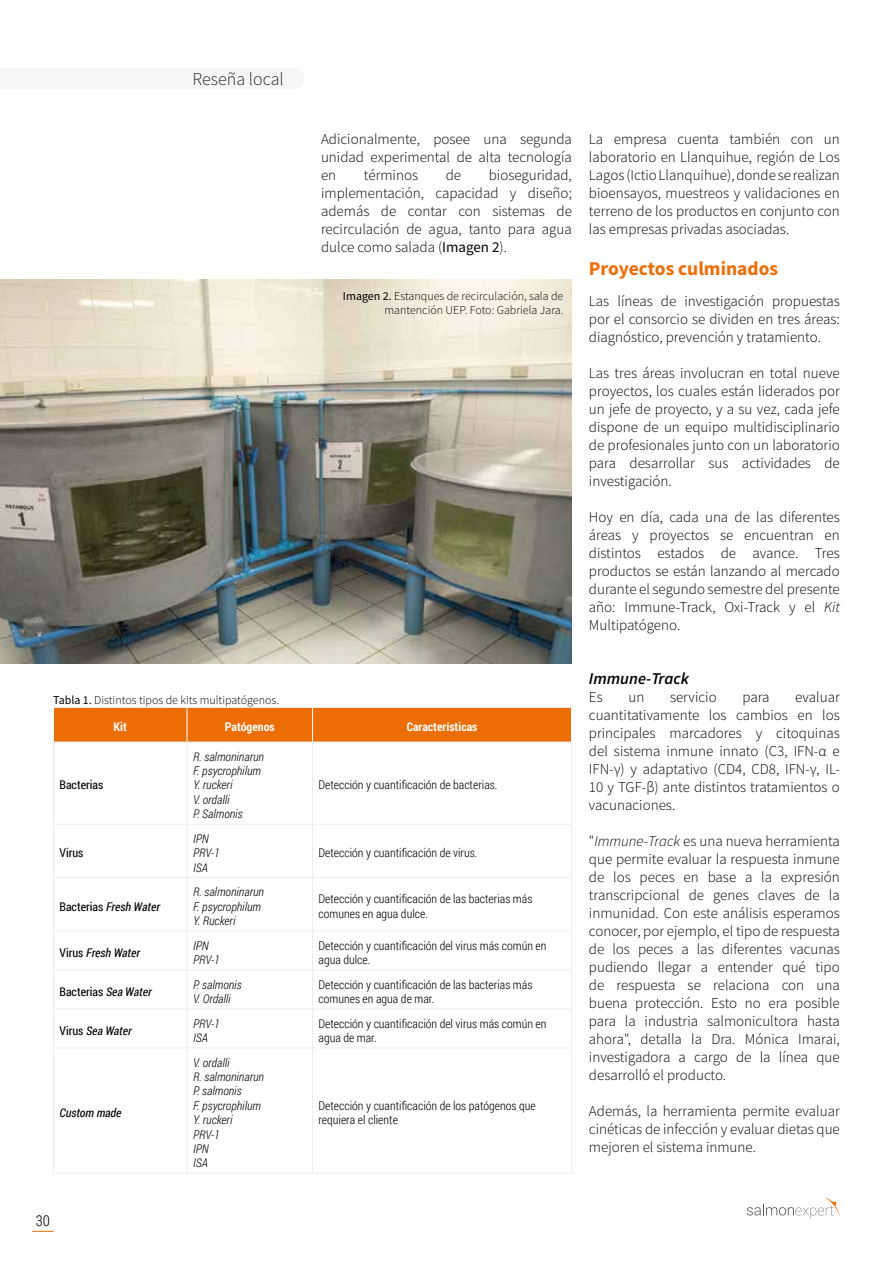
<style>
.page{position:relative;width:893px;height:1263px;background:#fff}
.page>*{position:absolute;margin:0;border:0;box-sizing:border-box;transform-origin:0 0}
.t1{font:700 19.5px "Source Sans Pro";color:#ed6d05}
.t2{font:300 18px "Source Sans Pro";color:#282827}
.t3{font:italic 600 16.5px "Source Sans Pro";color:#000}
.t4{font:300 15px/18px "Source Sans Pro";color:#000;text-align:justify}
.t5{font:300 15px "Roboto Condensed";color:#000}
.t6{font:300 12px/14.4px "Roboto Condensed";color:#000}
.t7{font:italic 300 12px/14.4px "Roboto Condensed";color:#000}
.t8{font:300 12px/14.4px "Source Sans Pro";color:#000;text-align:right}
.t9{font:italic 12px "Roboto Condensed";color:#000}
.t10{font:12px "Roboto Condensed";color:#000}
.t11{font:700 12px "Roboto Condensed";color:#fff}
.s1{font-weight:400}
.s2{font-style:normal}
.s3{font-style:italic}
</style>
<div class="page">
<svg style="left:32px;top:1231px;width:22px;height:1px"></svg>
<svg style="left:747px;top:1197px;width:93px;height:21px"></svg>
<img style="left:0;top:279px;width:572px;height:384px">
<div style="left:54px;top:708px;width:517px;height:34px;background:#ed6d05"></div>
<hr style="left:187px;top:708px;width:1px;height:34px;background:#fff">
<hr style="left:312px;top:708px;width:1px;height:34px;background:#fff">
<hr style="left:53px;top:742px;width:134px;height:1px;background:#ededed">
<hr style="left:53px;top:742px;width:1px;height:82px;background:#ededed">
<hr style="left:187px;top:742px;width:126px;height:1px;background:#ededed">
<hr style="left:187px;top:742px;width:1px;height:82px;background:#ededed">
<hr style="left:313px;top:742px;width:259px;height:1px;background:#ededed">
<hr style="left:312px;top:742px;width:1px;height:82px;background:#ededed">
<hr style="left:571px;top:742px;width:1px;height:82px;background:#ededed">
<hr style="left:53px;top:824px;width:134px;height:1px;background:#ededed">
<hr style="left:53px;top:824px;width:1px;height:53px;background:#ededed">
<hr style="left:187px;top:824px;width:126px;height:1px;background:#ededed">
<hr style="left:187px;top:824px;width:1px;height:53px;background:#ededed">
<hr style="left:313px;top:824px;width:259px;height:1px;background:#ededed">
<hr style="left:312px;top:824px;width:1px;height:53px;background:#ededed">
<hr style="left:571px;top:824px;width:1px;height:53px;background:#ededed">
<hr style="left:53px;top:877px;width:134px;height:1px;background:#ededed">
<hr style="left:53px;top:878px;width:1px;height:52px;background:#ededed">
<hr style="left:187px;top:877px;width:126px;height:1px;background:#ededed">
<hr style="left:187px;top:878px;width:1px;height:52px;background:#ededed">
<hr style="left:313px;top:877px;width:259px;height:1px;background:#ededed">
<hr style="left:312px;top:878px;width:1px;height:52px;background:#ededed">
<hr style="left:571px;top:878px;width:1px;height:52px;background:#ededed">
<hr style="left:53px;top:930px;width:134px;height:1px;background:#ededed">
<hr style="left:53px;top:931px;width:1px;height:38px;background:#ededed">
<hr style="left:187px;top:930px;width:126px;height:1px;background:#ededed">
<hr style="left:187px;top:931px;width:1px;height:38px;background:#ededed">
<hr style="left:313px;top:930px;width:259px;height:1px;background:#ededed">
<hr style="left:312px;top:931px;width:1px;height:38px;background:#ededed">
<hr style="left:571px;top:931px;width:1px;height:38px;background:#ededed">
<hr style="left:53px;top:969px;width:134px;height:1px;background:#ededed">
<hr style="left:53px;top:970px;width:1px;height:38px;background:#ededed">
<hr style="left:187px;top:969px;width:126px;height:1px;background:#ededed">
<hr style="left:187px;top:970px;width:1px;height:38px;background:#ededed">
<hr style="left:313px;top:969px;width:259px;height:1px;background:#ededed">
<hr style="left:312px;top:970px;width:1px;height:38px;background:#ededed">
<hr style="left:571px;top:970px;width:1px;height:38px;background:#ededed">
<hr style="left:53px;top:1008px;width:134px;height:1px;background:#ededed">
<hr style="left:53px;top:1009px;width:1px;height:38px;background:#ededed">
<hr style="left:187px;top:1008px;width:126px;height:1px;background:#ededed">
<hr style="left:187px;top:1009px;width:1px;height:38px;background:#ededed">
<hr style="left:313px;top:1008px;width:259px;height:1px;background:#ededed">
<hr style="left:312px;top:1009px;width:1px;height:38px;background:#ededed">
<hr style="left:571px;top:1009px;width:1px;height:38px;background:#ededed">
<hr style="left:53px;top:1047px;width:134px;height:1px;background:#ededed">
<hr style="left:53px;top:1048px;width:1px;height:125px;background:#ededed">
<hr style="left:187px;top:1047px;width:126px;height:1px;background:#ededed">
<hr style="left:187px;top:1048px;width:1px;height:125px;background:#ededed">
<hr style="left:313px;top:1047px;width:259px;height:1px;background:#ededed">
<hr style="left:312px;top:1048px;width:1px;height:125px;background:#ededed">
<hr style="left:571px;top:1048px;width:1px;height:125px;background:#ededed">
<hr style="left:53px;top:1173px;width:134px;height:1px;background:#ededed">
<hr style="left:187px;top:1173px;width:126px;height:1px;background:#ededed">
<hr style="left:313px;top:1173px;width:259px;height:1px;background:#ededed">
<p class="t2" style="left:193px;top:68px;width:93px">Reseña local</p>
<p class="t4" style="left:321px;top:130px;width:252px">Adicionalmente, posee una segunda unidad experimental de alta tecnología en</p>
<p class="t4" style="left:364px;top:166px;width:56px">términos</p>
<p class="t4" style="left:446px;top:166px;width:17px">de</p>
<p class="t4" style="left:321px;top:166px;width:252px;text-indent:168px">bioseguridad, implementación, capacidad y diseño; además de contar con sistemas de recirculación de agua, tanto para agua dulce como salada (<span class="s1">Imagen 2</span>).</p>
<p class="t8" style="left:343px;top:289px;width:222px"><span class="s1">Imagen 2.</span> Estanques de recirculación, sala de mantención UEP. Foto: Gabriela Jara.</p>
<p class="t8" style="left:53px;top:692px;width:227px"><span class="s1">Tabla 1.</span> Distintos tipos de kits multipatógenos.</p>
<p class="t10" style="left:59px;top:777px;width:45px">Bacterias</p>
<p class="t10" style="left:59px;top:845px;width:26px">Virus</p>
<p class="t11" style="left:114px;top:718px;width:15px">Kit</p>
<p class="t11" style="left:225px;top:718px;width:51px">Patógenos</p>
<p class="t11" style="left:407px;top:718px;width:72px">Características</p>
<p class="t7" style="left:193px;top:749px;width:73px">R. salmoninarun<br>F. psycrophilum<br>Y. ruckeri<br>V. ordalli<br>P. Salmonis</p>
<p class="t7" style="left:193px;top:831px;width:28px">IPN<br>PRV-1<br>ISA</p>
<p class="t6" style="left:319px;top:777px;width:180px">Detección y cuantificación de bacterias.</p>
<p class="t6" style="left:319px;top:845px;width:160px">Detección y cuantificación de virus.</p>
<p class="t9" style="left:59px;top:898px;width:102px"><span class="s2">Bacterias</span> Fresh Water</p>
<p class="t7" style="left:193px;top:884px;width:73px">R. salmoninarun<br>F. psycrophilum<br>Y. Ruckeri</p>
<p class="t6" style="left:319px;top:891px;width:215px">Detección y cuantificación de las bacterias más comunes en agua dulce.</p>
<p class="t9" style="left:59px;top:944px;width:82px"><span class="s2">Virus</span> Fresh Water</p>
<p class="t7" style="left:193px;top:938px;width:28px">IPN<br>PRV-1</p>
<p class="t6" style="left:319px;top:938px;width:229px">Detección y cuantificación del virus más común en agua dulce.</p>
<p class="t10" style="left:59px;top:983px;width:94px">Bacterias <span class="s3">Sea Water</span></p>
<p class="t7" style="left:193px;top:977px;width:50px">P. salmonis<br>V. Ordalli</p>
<p class="t6" style="left:319px;top:977px;width:215px">Detección y cuantificación de las bacterias más comunes en agua de mar.</p>
<p class="t9" style="left:59px;top:1022px;width:74px"><span class="s2">Virus</span> Sea Water</p>
<p class="t7" style="left:193px;top:1016px;width:28px">PRV-1<br>ISA</p>
<p class="t6" style="left:319px;top:1016px;width:229px">Detección y cuantificación del virus más común en agua de mar.</p>
<p class="t9" style="left:59px;top:1104px;width:64px">Custom made</p>
<p class="t7" style="left:193px;top:1055px;width:73px">V. ordalli<br>R. salmoninarun<br>P. salmonis<br>F. psycrophilum<br>Y. ruckeri<br>PRV-1<br>IPN<br>ISA</p>
<p class="t6" style="left:319px;top:1098px;width:219px">Detección y cuantificación de los patógenos que requiera el cliente</p>
<p class="t4" style="left:589px;top:130px;width:252px">La empresa cuenta también con un laboratorio en Llanquihue, región de Los Lagos (Ictio Llanquihue), donde se realizan bioensayos, muestreos y validaciones en terreno de los productos en conjunto con las empresas privadas asociadas.</p>
<h1 class="t1" style="left:589px;top:256px;width:191px">Proyectos culminados</h1>
<p class="t4" style="left:589px;top:292px;width:252px">Las líneas de investigación propuestas por el consorcio se dividen en tres áreas: diagnóstico, prevención y tratamiento.</p>
<p class="t4" style="left:589px;top:364px;width:252px">Las tres áreas involucran en total nueve proyectos, los cuales están liderados por un jefe de proyecto, y a su vez, cada jefe dispone de un equipo multidisciplinario de profesionales junto con un laboratorio para desarrollar sus actividades de investigación.</p>
<p class="t4" style="left:589px;top:508px;width:252px">Hoy en día, cada una de las diferentes áreas y proyectos se encuentran en distintos estados de avance. Tres productos se están lanzando al mercado durante el segundo semestre del presente año: Immune-Track, Oxi-Track y el <span class="s3">Kit </span>Multipatógeno.</p>
<p class="t3" style="left:589px;top:668px;width:101px">Immune-Track</p>
<p class="t4" style="left:589px;top:688px;width:15px">Es</p>
<p class="t4" style="left:628px;top:688px;width:17px">un</p>
<p class="t4" style="left:670px;top:688px;width:48px">servicio</p>
<p class="t4" style="left:742px;top:688px;width:29px">para</p>
<p class="t4" style="left:589px;top:688px;width:252px;text-indent:206px">evaluar cuantitativamente los cambios en los principales marcadores y citoquinas del sistema inmune innato (C3, IFN-α e IFN-γ) y adaptativo (CD4, CD8, IFN-γ, IL-10 y TGF-β) ante distintos tratamientos o vacunaciones.</p>
<p class="t4" style="left:589px;top:832px;width:252px">"<span class="s3">Immune-Track</span> es una nueva herramienta que permite evaluar la respuesta inmune de los peces en base a la expresión transcripcional de genes claves de la inmunidad. Con este análisis esperamos conocer, por ejemplo, el tipo de respuesta de los peces a las diferentes vacunas pudiendo llegar a entender qué tipo de respuesta se relaciona con una buena protección. Esto no era posible para la industria salmonicultora hasta ahora", detalla la Dra. Mónica Imarai, investigadora a cargo de la línea que desarrolló el producto.</p>
<p class="t4" style="left:589px;top:1102px;width:252px">Además, la herramienta permite evaluar cinéticas de infección y evaluar dietas que mejoren el sistema inmune.</p>
<p class="t5" style="left:36px;top:1210px;width:16px">30</p>
</div>
